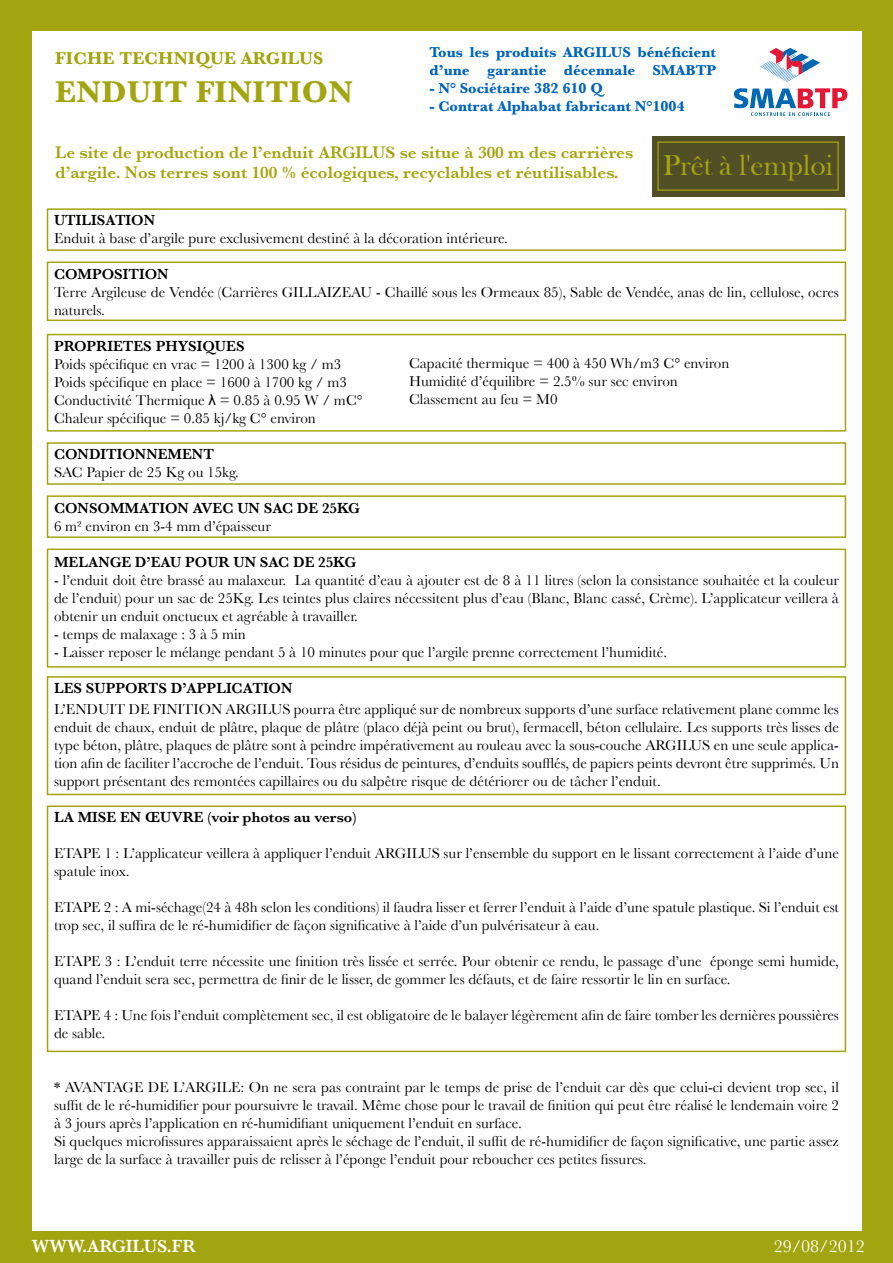
<style>
.page{position:relative;width:893px;height:1263px;background:#a3a510}
.page>*{position:absolute;margin:0;border:0;box-sizing:border-box;transform-origin:0 0}
.t1{font:700 31.5px "Baskerville";letter-spacing:.01em;color:#a3a510}
.t2{font:29.7px "Bask Old Face";color:#a3a510}
.t3{font:700 18px "Baskerville";letter-spacing:.01em;color:#a3a510}
.t4{font:600 18px "Baskerville";color:#fff}
.t5{font:18px "Baskerville";color:#fff}
.t6{font:600 17.25px/20.7px "Baskerville";color:#a3a510}
.t7{font:15px/18px "Baskerville";color:#000}
.t8{font:600 15px "Baskerville";color:#000}
.t9{font:700 15px/18px "Baskerville";color:#0063bb}
.s1{font-family:"Arial"}
</style>
<div class="page">
<div style="left:32px;top:32px;width:829px;height:1199px;background:#fff"></div>
<div style="left:47px;top:208px;width:799px;height:43px;border:2px solid #a3a510"></div>
<div style="left:47px;top:261px;width:799px;height:60px;border:2px solid #a3a510"></div>
<div style="left:47px;top:334px;width:799px;height:98px;border:2px solid #a3a510"></div>
<div style="left:47px;top:442px;width:799px;height:43px;border:2px solid #a3a510"></div>
<div style="left:47px;top:495px;width:799px;height:43px;border:2px solid #a3a510"></div>
<div style="left:47px;top:549px;width:799px;height:119px;border:2px solid #a3a510"></div>
<div style="left:47px;top:676px;width:799px;height:119px;border:2px solid #a3a510"></div>
<div style="left:47px;top:805px;width:799px;height:247px;border:2px solid #a3a510"></div>
<div style="left:652px;top:136px;width:192px;height:60px;background:#524f26"></div>
<div style="left:657px;top:141px;width:182px;height:50px;border:1px solid #a3a510"></div>
<svg style="left:733px;top:48px;width:114px;height:68px"></svg>
<div style="left:791px;top:61px;width:11px;height:6px;background:#e31837;border-radius:50%"></div>
<p class="t3" style="left:55px;top:47px;width:270px">FICHE TECHNIQUE ARGILUS</p>
<h1 class="t1" style="left:55px;top:73px;width:299px">ENDUIT FINITION</h1>
<p class="t9" style="left:429px;top:43px;width:288px">Tous les produits ARGILUS bénéficient d’une garantie décennale SMABTP</p>
<p class="t9" style="left:429px;top:79px;width:175px">- N° Sociétaire 382 610 Q</p>
<p class="t9" style="left:429px;top:97px;width:257px">- Contrat Alphabat fabricant N°1004</p>
<p class="t6" style="left:55px;top:142px;width:275px">Le site de production de l’enduit ARGILUS</p>
<p class="t6" style="left:55px;top:142px;width:580px;text-indent:344px">se situe à 300 m des carrières d’argile. Nos terres sont 100 % écologiques, recyclables et réutilisables.</p>
<h2 class="t2" style="left:663px;top:148px;width:171px">Prêt à l'emploi</h2>
<p class="t8" style="left:54px;top:211px;width:31px">UTILISA</p>
<p class="t8" style="left:115px;top:211px;width:42px">TION</p>
<p class="t7" style="left:54px;top:229px;width:455px">Enduit à base d’argile pure exclusivement destiné à la décoration intérieure.</p>
<p class="t8" style="left:54px;top:265px;width:116px">COMPOSITION</p>
<p class="t7" style="left:54px;top:283px;width:786px">Terre Argileuse de Vendée (Carrières GILLAIZEAU - Chaillé sous les Ormeaux 85), Sable de Vendée, anas de lin, cellulose, ocres naturels.</p>
<p class="t8" style="left:54px;top:337px;width:191px">PROPRIETES PHYSIQUES</p>
<p class="t7" style="left:54px;top:355px;width:310px">Poids spécifique en vrac = 1200 à 1300 kg / m3<br>Poids spécifique en place = 1600 à 1700 kg / m3<br>Conductivité Thermique <span class="s1">λ</span> = 0.85 à 0.95 W / mC° Chaleur spécifique = 0.85 kj/kg C° environ</p>
<p class="t8" style="left:54px;top:445px;width:161px">CONDITIONNEMENT</p>
<p class="t7" style="left:54px;top:463px;width:186px">SAC Papier de 25 Kg ou 15kg.</p>
<p class="t8" style="left:54px;top:499px;width:307px">CONSOMMATION AVEC UN SAC DE 25KG</p>
<p class="t7" style="left:54px;top:517px;width:218px">6 m² environ en 3-4 mm d’épaisseur</p>
<p class="t8" style="left:54px;top:553px;width:303px">MELANGE D’EAU POUR UN SAC DE 25KG</p>
<p class="t7" style="left:54px;top:571px;width:786px;text-align:justify">- l’enduit doit être brassé au malaxeur. La quantité d’eau à ajouter est de 8 à 11 litres (selon la consistance souhaitée et la couleur de l’enduit) pour un sac de 25Kg. Les teintes plus claires nécessitent plus d’eau (Blanc, Blanc cassé, Crème). L’applicateur veillera à obtenir un enduit onctueux et agréable à travailler.</p>
<p class="t7" style="left:54px;top:625px;width:193px">- temps de malaxage : 3 à 5 min</p>
<p class="t7" style="left:54px;top:643px;width:615px">- Laisser reposer le mélange pendant 5 à 10 minutes pour que l’argile prenne correctement l’humidité.</p>
<p class="t8" style="left:54px;top:679px;width:240px">LES SUPPORTS D’APPLICATION</p>
<p class="t7" style="left:54px;top:700px;width:786px;text-align:justify">L’ENDUIT DE FINITION ARGILUS pourra être appliqué sur de nombreux supports d’une surface relativement plane comme les enduit de chaux, enduit de plâtre, plaque de plâtre (placo déjà peint ou brut), fermacell, béton cellulaire. Les supports très lisses de type béton, plâtre, plaques de plâtre sont à peindre impérativement au rouleau avec la sous-couche ARGILUS en une seule applica&shy;tion afin de faciliter l’accroche de l’enduit. Tous résidus de peintures, d’enduits soufflés, de papiers peints devront être supprimés. Un support présentant des remontées capillaires ou du salpêtre risque de détériorer ou de tâcher l’enduit.</p>
<p class="t8" style="left:54px;top:808px;width:304px">LA MISE EN ŒUVRE (voir photos au verso)</p>
<p class="t7" style="left:54px;top:844px;width:786px">ETAPE 1 : L’applicateur veillera à appliquer l’enduit ARGILUS sur l’ensemble du support en le lissant correctement à l’aide d’une spatule inox.</p>
<p class="t7" style="left:54px;top:898px;width:786px">ETAPE 2 : A mi-séchage(24 à 48h selon les conditions) il faudra lisser et ferrer l’enduit à l’aide d’une spatule plastique. Si l’enduit est trop sec, il suffira de le ré-humidifier de façon significative à l’aide d’un pulvérisateur à eau.</p>
<p class="t7" style="left:54px;top:952px;width:786px">ETAPE 3 : L’enduit terre nécessite une finition très lissée et serrée. Pour obtenir ce rendu, le passage d’une éponge semi humide, quand l’enduit sera sec, permettra de finir de le lisser, de gommer les défauts, et de faire ressortir le lin en surface.</p>
<p class="t7" style="left:54px;top:1006px;width:786px">ETAPE 4 : Une fois l’enduit complètement sec, il est obligatoire de le balayer légèrement afin de faire tomber les dernières poussières de sable.</p>
<p class="t7" style="left:409px;top:354px;width:322px">Capacité thermique = 400 à 450 Wh/m3 C° environ<br>Humidité d’équilibre = 2.5% sur sec environ<br>Classement au feu = M0</p>
<p class="t7" style="left:54px;top:1078px;width:786px">* AVANTAGE DE L’ARGILE: On ne sera pas contraint par le temps de prise de l’enduit car dès que celui-ci devient trop sec, il suffit de le ré-humidifier pour poursuivre le travail. Même chose pour le travail de finition qui peut être réalisé le lendemain voire 2 à 3 jours après l’application en ré-humidifiant uniquement l’enduit en surface.<br>Si quelques microfissures apparaissaient après le séchage de l’enduit, il suffit de ré-humidifier de façon significative, une partie assez large de la surface à travailler puis de relisser à l’éponge l’enduit pour reboucher ces petites fissures.</p>
<p class="t4" style="left:32px;top:1235px;width:165px">www.argilus.fr</p>
<p class="t5" style="left:774px;top:1236px;width:92px">29/08/2012</p>
</div>
